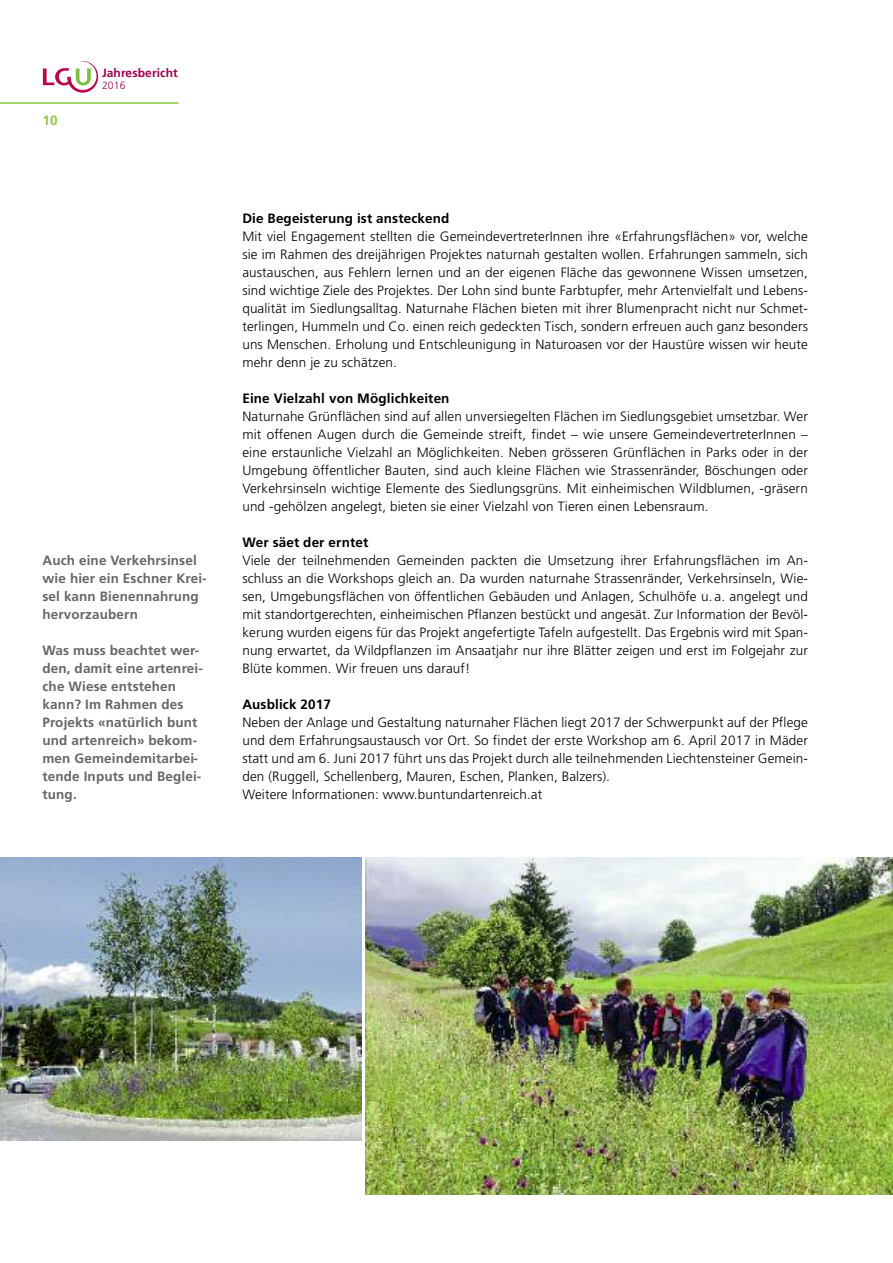
<style>
.page{position:relative;width:893px;height:1263px;background:#fff}
.page>*{position:absolute;margin:0;border:0;box-sizing:border-box;transform-origin:0 0}
.t1{font:300 13.5px/18px "Frutiger";letter-spacing:.01em;color:#000;text-align:justify}
.t2{font:700 13.5px/18px "Frutiger";letter-spacing:.01em;color:#666}
.t3{font:700 13.5px "Frutiger";letter-spacing:.01em;color:#000}
.t4{font:700 13.5px "Frutiger";color:#8dc93d}
.t5{font:700 12px "Frutiger";letter-spacing:.01em;color:#a0004a}
.t6{font:300 10.5px "Frutiger";color:#a0004a}
</style>
<div class="page">
<svg style="left:43px;top:61px;width:55px;height:32px"></svg>
<hr style="left:0;top:102px;width:179px;height:2px;background:#8dc93d">
<img style="left:0;top:857px;width:361px;height:284px">
<img style="left:366px;top:857px;width:527px;height:338px">
<p class="t4" style="left:43px;top:115px;width:17px">10</p>
<p class="t5" style="left:102px;top:68px;width:77px">Jahresbericht</p>
<p class="t6" style="left:102px;top:81px;width:25px">2016</p>
<p class="t2" style="left:43px;top:552px;width:166px">Auch eine Verkehrsinsel wie hier ein Eschner Krei&shy;sel kann Bienennahrung hervorzaubern</p>
<p class="t2" style="left:43px;top:642px;width:162px">Was muss beachtet wer&shy;den, damit eine artenrei&shy;che Wiese entstehen kann? Im Rahmen des<br>Projekts «natürlich bunt und artenreich» bekom&shy;men Gemeindemitarbei&shy;tende Inputs und Beglei&shy;tung.</p>
<p class="t3" style="left:242px;top:213px;width:209px">Die Begeisterung ist ansteckend</p>
<p class="t1" style="left:242px;top:228px;width:567px">Mit viel Engagement stellten die GemeindevertreterInnen ihre «Erfahrungsflächen» vor, welche sie im Rahmen des dreijährigen Projektes naturnah gestalten wollen. Erfahrungen sammeln, sich austauschen, aus Fehlern lernen und an der eigenen Fläche das gewonnene Wissen umsetzen, sind wichtige Ziele des Projektes. Der Lohn sind bunte Farbtupfer, mehr Artenvielfalt und Lebens&shy;qualität im Siedlungsalltag. Naturnahe Flächen bieten mit ihrer Blumenpracht nicht nur Schmet&shy;terlingen, Hummeln und Co. einen reich gedeckten Tisch, sondern erfreuen auch ganz besonders uns Menschen. Erholung und Entschleunigung in Naturoasen vor der Haustüre wissen wir heute mehr denn je zu schätzen.</p>
<p class="t3" style="left:242px;top:393px;width:209px">Eine Vielzahl von Möglichkeiten</p>
<p class="t1" style="left:242px;top:408px;width:567px">Naturnahe Grünflächen sind auf allen unversiegelten Flächen im Siedlungsgebiet umsetzbar. Wer mit offenen Augen durch die Gemeinde streift, findet – wie unsere GemeindevertreterInnen – eine erstaunliche Vielzahl an Möglichkeiten. Neben grösseren Grünflächen in Parks oder in der Umgebung öffentlicher Bauten, sind auch kleine Flächen wie Strassenränder, Böschungen oder Verkehrsinseln wichtige Elemente des Siedlungsgrüns. Mit einheimischen Wildblumen, -gräsern und -gehölzen angelegt, bieten sie einer Vielzahl von Tieren einen Lebensraum.</p>
<p class="t3" style="left:242px;top:537px;width:128px">Wer säet der erntet</p>
<p class="t1" style="left:242px;top:552px;width:567px">Viele der teilnehmenden Gemeinden packten die Umsetzung ihrer Erfahrungsflächen im An&shy;schluss an die Workshops gleich an. Da wurden naturnahe Strassenränder, Verkehrsinseln, Wie&shy;sen, Umgebungsflächen von öffentlichen Gebäuden und Anlagen, Schulhöfe u. a. angelegt und mit standortgerechten, einheimischen Pflanzen bestückt und angesät. Zur Information der Bevöl&shy;kerung wurden eigens für das Projekt angefertigte Tafeln aufgestellt. Das Ergebnis wird mit Span&shy;nung erwartet, da Wildpflanzen im Ansaatjahr nur ihre Blätter zeigen und erst im Folgejahr zur Blüte kommen. Wir freuen uns darauf!</p>
<p class="t3" style="left:242px;top:699px;width:90px">Ausblick 2017</p>
<p class="t1" style="left:242px;top:714px;width:567px;text-align:left">Neben der Anlage und Gestaltung naturnaher Flächen liegt 2017 der Schwerpunkt auf der Pflege und dem Erfahrungsaustausch vor Ort. So findet der erste Workshop am 6. April 2017 in Mäder statt und am 6. Juni 2017 führt uns das Projekt durch alle teilnehmenden Liechtensteiner Gemein&shy;den (Ruggell, Schellenberg, Mauren, Eschen, Planken, Balzers).<br>Weitere Informationen: www.buntundartenreich.at</p>
</div>
